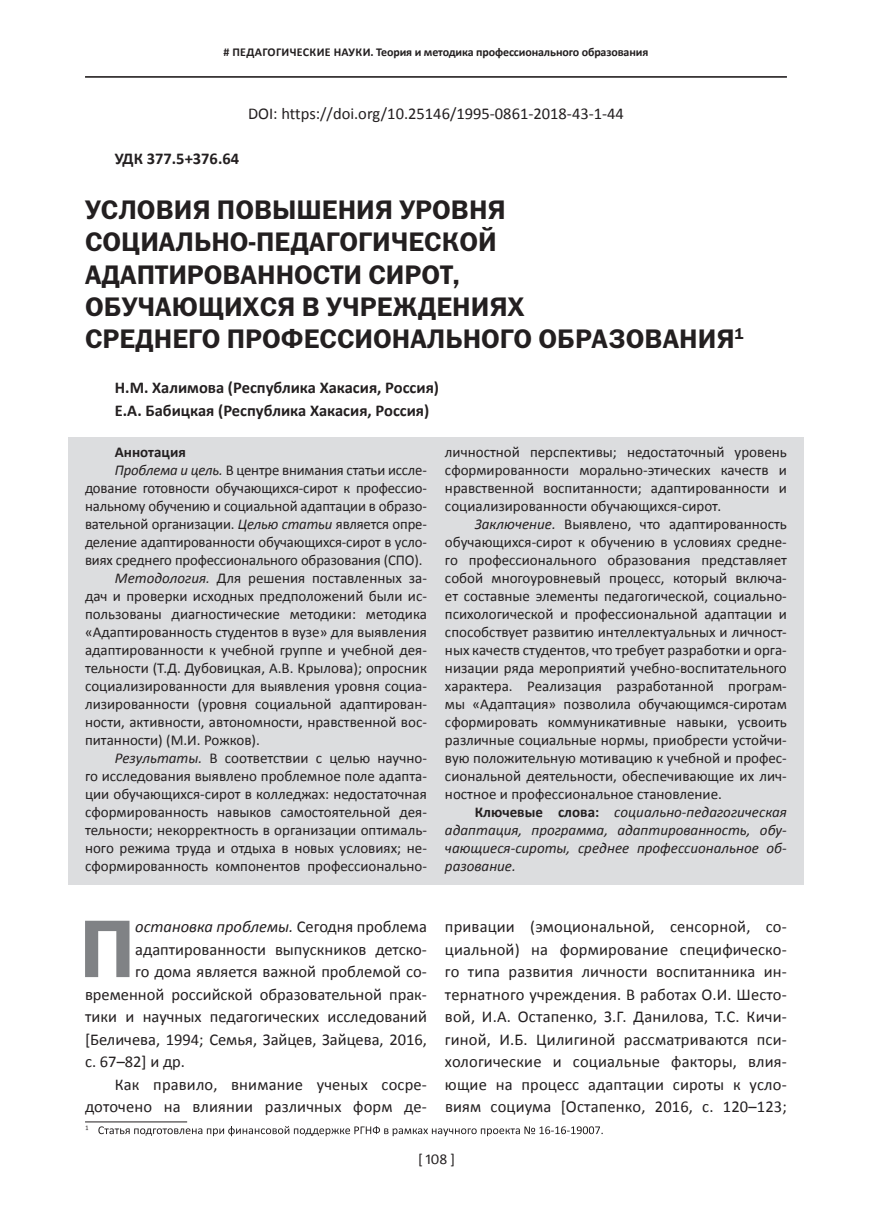
<style>
.page{position:relative;width:872px;height:1221px;background:#fff}
.page>*{position:absolute;margin:0;border:0;box-sizing:border-box;transform-origin:0 0}
.t1{font:82.05px "ez Franklin Goth Demi";color:#808285}
.t2{font:27px/32.4px "ez Franklin Goth Demi";color:#231f20}
.t3{font:16.5px/22.5px "Calibri";color:#231f20;text-align:justify}
.t4{font:700 16.5px/22.5px "Calibri";color:#231f20}
.t5{font:italic 16.5px "Calibri";color:#231f20}
.t6{font:15px/18px "Calibri";color:#231f20;text-align:justify}
.t7{font:italic 15px/18px "Calibri";color:#231f20;text-align:justify}
.t8{font:700 15px "Calibri";color:#231f20}
.t9{font:700 12px "Calibri";letter-spacing:-.01em;color:#231f20}
.s1{font-style:italic}
.s2{font-weight:700;font-style:normal}
.s3{font-style:normal}
</style>
<div class="page">
<div style="left:68px;top:437px;width:736px;height:447px;background:#dcdddf"></div>
<svg style="left:86px;top:1125px;width:517px;height:11px"></svg>
<hr style="left:85px;top:1121px;width:102px;height:1px;background:#231f20">
<hr style="left:85px;top:76px;width:702px;height:1px;background:#231f20">
<hr style="left:85px;top:77px;width:702px;height:1px;background:#231f20">
<p class="t9" style="left:224px;top:45px;width:426px"># ПЕДАГОГИЧЕСКИЕ НАУКИ. Теория и методика профессионального образования</p>
<p class="t3" style="left:248px;top:102px;width:377px">DOI: https://doi.org/10.25146/1995-0861-2018-43-1-44</p>
<p class="t4" style="left:115px;top:147px;width:126px">УДК 377.5+376.64</p>
<h2 class="t2" style="left:85px;top:193px;width:660px">УСЛОВИЯ ПОВЫШЕНИЯ УРОВНЯ<br>СОЦИАЛЬНО-ПЕДАГОГИЧЕСКОЙ<br>АДАПТИРОВАННОСТИ СИРОТ,<br>ОБУЧАЮЩИХСЯ В УЧРЕЖДЕНИЯХ<br>СРЕДНЕГО ПРОФЕССИОНАЛЬНОГО ОБРАЗОВАНИЯ<sup>1</sup></h2>
<p class="t4" style="left:115px;top:376px;width:326px">Н.М. Халимова (Республика Хакасия, Россия)<br>Е.А. Бабицкая (Республика Хакасия, Россия)</p>
<p class="t8" style="left:115px;top:442px;width:72px">Аннотация</p>
<p class="t6" style="left:115px;top:461px;width:314px"><span class="s1">Проблема и цель.</span> В центре внимания статьи иссле-</p>
<p class="t6" style="left:85px;top:479px;width:343px">дование готовности обучающихся-сирот к профессио-</p>
<p class="t6" style="left:85px;top:497px;width:343px">нальному обучению и социальной адаптации в образо-</p>
<p class="t6" style="left:85px;top:515px;width:343px">вательной организации. <span class="s1">Целью статьи</span> является опре-</p>
<p class="t6" style="left:85px;top:533px;width:343px">деление адаптированности обучающихся-сирот в усло-</p>
<p class="t6" style="left:85px;top:551px;width:339px">виях среднего профессионального образования (СПО).</p>
<p class="t6" style="left:115px;top:569px;width:314px"><span class="s1">Методология.</span> Для решения поставленных за-</p>
<p class="t6" style="left:85px;top:587px;width:343px">дач и проверки исходных предположений были ис-</p>
<p class="t6" style="left:85px;top:605px;width:343px">пользованы диагностические методики: методика</p>
<p class="t6" style="left:85px;top:623px;width:343px">«Адаптированность студентов в вузе» для выявления</p>
<p class="t6" style="left:85px;top:641px;width:343px">адаптированности к учебной группе и учебной дея-</p>
<p class="t6" style="left:85px;top:659px;width:343px">тельности (Т.Д. Дубовицкая, А.В. Крылова); опросник</p>
<p class="t6" style="left:85px;top:677px;width:343px">социализированности для выявления уровня социа-</p>
<p class="t6" style="left:85px;top:695px;width:343px">лизированности (уровня социальной адаптирован-</p>
<p class="t6" style="left:85px;top:713px;width:343px">ности, активности, автономности, нравственной вос-</p>
<p class="t6" style="left:85px;top:731px;width:176px">питанности) (М.И. Рожков).</p>
<p class="t6" style="left:115px;top:749px;width:314px"><span class="s1">Результаты.</span> В соответствии с целью научно-</p>
<p class="t6" style="left:85px;top:767px;width:343px">го исследования выявлено проблемное поле адапта-</p>
<p class="t6" style="left:85px;top:785px;width:343px">ции обучающихся-сирот в колледжах: недостаточная</p>
<p class="t6" style="left:85px;top:803px;width:343px">сформированность навыков самостоятельной дея-</p>
<p class="t6" style="left:85px;top:821px;width:343px">тельности; некорректность в организации оптималь-</p>
<p class="t6" style="left:85px;top:839px;width:343px">ного режима труда и отдыха в новых условиях; не-</p>
<p class="t6" style="left:85px;top:857px;width:343px">сформированность компонентов профессионально-</p>
<p class="t6" style="left:445px;top:443px;width:343px">личностной перспективы; недостаточный уровень сформированности морально-этических качеств и нравственной воспитанности; адаптированности и социализированности обучающихся-сирот.</p>
<p class="t6" style="left:445px;top:515px;width:343px;text-indent:30px"><span class="s1">Заключение.</span> Выявлено, что адаптированность обучающихся-сирот к обучению в условиях средне&shy;го профессионального образования представляет собой многоуровневый процесс, который включа&shy;ет составные элементы педагогической, социально&shy;психологической и профессиональной адаптации и способствует развитию интеллектуальных и личност&shy;ных качеств студентов, что требует разработки и орга&shy;низации ряда мероприятий учебно-воспитательного характера. Реализация разработанной програм&shy;мы «Адаптация» позволила обучающимся-сиротам сформировать коммуникативные навыки, усвоить различные социальные нормы, приобрести устойчи&shy;вую положительную мотивацию к учебной и профес&shy;сиональной деятельности, обеспечивающие их лич&shy;ностное и профессиональное становление.</p>
<p class="t7" style="left:445px;top:802px;width:343px;text-indent:30px"><span class="s2">Ключевые слова:</span> социально-педагогическая адаптация, программа, адаптированность, обу&shy;чающиеся-сироты, среднее профессиональное об&shy;разование.</p>
<h1 class="t1" style="left:79px;top:902px;width:57px">П</h1>
<p class="t5" style="left:135px;top:915px;width:293px">остановка проблемы. <span class="s3">Сегодня проблема</span></p>
<p class="t3" style="left:135px;top:937px;width:293px">адаптированности выпускников детско-</p>
<p class="t3" style="left:135px;top:960px;width:293px">го дома является важной проблемой со-</p>
<p class="t3" style="left:85px;top:982px;width:343px">временной российской образовательной прак-</p>
<p class="t3" style="left:85px;top:1005px;width:343px">тики и научных педагогических исследований</p>
<p class="t3" style="left:85px;top:1027px;width:343px">[Беличева, 1994; Семья, Зайцев, Зайцева, 2016,</p>
<p class="t3" style="left:85px;top:1050px;width:102px">с. 67–82] и др.</p>
<p class="t3" style="left:115px;top:1072px;width:314px">Как правило, внимание ученых сосре-</p>
<p class="t3" style="left:85px;top:1095px;width:343px">доточено на влиянии различных форм де-</p>
<p class="t3" style="left:445px;top:915px;width:343px">привации (эмоциональной, сенсорной, со&shy;циальной) на формирование специфическо&shy;го типа развития личности воспитанника ин&shy;тернатного учреждения. В работах О.И. Шесто&shy;вой, И.А. Остапенко, З.Г. Данилова, Т.С. Кичи&shy;гиной, И.Б. Цилигиной рассматриваются пси&shy;хологические и социальные факторы, влия&shy;ющие на процесс адаптации сироты к усло&shy;виям социума [Остапенко, 2016, с. 120–123;</p>
<p class="t6" style="left:418px;top:1149px;width:38px">[ 108 ]</p>
</div>
